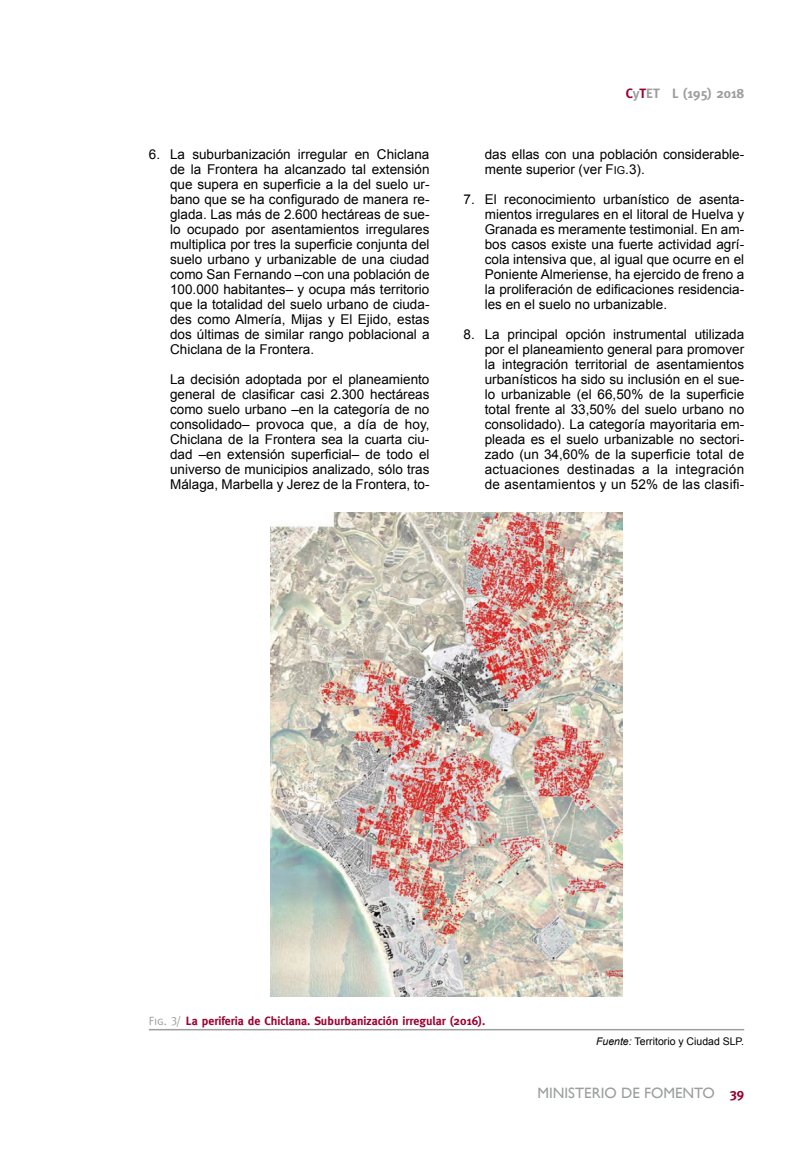
<style>
.page{position:relative;width:808px;height:1149px;background:#fff}
.page>*{position:absolute;margin:0;border:0;box-sizing:border-box;transform-origin:0 0}
.t1{font:15px "Gill Sans";color:#9c9e9f}
.t2{font:13.5px/15px "Arial";color:#000;text-align:justify}
.t3{font:700 13.5px "Meta";color:#9c9e9f}
.t4{font:700 13.5px "Meta";color:#99042f}
.t5{font:700 12px "Meta";color:#99042f}
.t6{font:10.5px "Arial";color:#000}
.s1{color:#99042f}
.s2{font-family:"Arial MT SC800"}
.s3{font-family:"Arial MT SC800";font-size:10.8px}
.s4{font-family:"Meta Caps";font-weight:400;color:#9c9e9f}
.s5{font-style:italic}
</style>
<div class="page">
<img style="left:270px;top:512px;width:353px;height:484px">
<hr style="left:149px;top:1028px;width:595px;height:2px;background:#9c9e9f">
<p class="t2" style="left:170px;top:146px;width:261px;text-indent:-21px">6. La suburbanización irregular en Chiclana de la Frontera ha alcanzado tal extensión que supera en superficie a la del suelo ur&shy;bano que se ha configurado de manera re&shy;glada. Las más de 2.600 hectáreas de sue&shy;lo ocupado por asentamientos irregulares multiplica por tres la superficie conjunta del suelo urbano y urbanizable de una ciudad como San Fernando –con una población de 100.000 habitantes– y ocupa más territorio que la totalidad del suelo urbano de ciuda&shy;des como Almería, Mijas y El Ejido, estas dos últimas de similar rango poblacional a Chiclana de la Frontera.</p>
<p class="t2" style="left:170px;top:371px;width:261px">La decisión adoptada por el planeamiento general de clasificar casi 2.300 hectáreas como suelo urbano –en la categoría de no consolidado– provoca que, a día de hoy, Chiclana de la Frontera sea la cuarta ciu&shy;dad –en extensión superficial– de todo el universo de municipios analizado, sólo tras Málaga, Marbella y Jerez de la Frontera, to-</p>
<p class="t3" style="left:626px;top:85px;width:120px"><span class="s1">C</span>y<span class="s1">T</span>ET L (195) 2018</p>
<p class="t2" style="left:485px;top:146px;width:261px">das ellas con una población considerable&shy;mente superior (ver <span class="s2">F</span><span class="s3">ig</span> .3).</p>
<p class="t2" style="left:485px;top:191px;width:261px;text-indent:-21px">7. El reconocimiento urbanístico de asenta&shy;mientos irregulares en el litoral de Huelva y Granada es meramente testimonial. En am&shy;bos casos existe una fuerte actividad agrí&shy;cola intensiva que, al igual que ocurre en el Poniente Almeriense, ha ejercido de freno a la proliferación de edificaciones residencia&shy;les en el suelo no urbanizable.</p>
<p class="t2" style="left:485px;top:326px;width:261px;text-indent:-21px">8. La principal opción instrumental utilizada por el planeamiento general para promover la integración territorial de asentamientos urbanísticos ha sido su inclusión en el sue&shy;lo urbanizable (el 66,50% de la superficie total frente al 33,50% del suelo urbano no consolidado). La categoría mayoritaria em&shy;pleada es el suelo urbanizable no sectori&shy;zado (un 34,60% de la superficie total de actuaciones destinadas a la integración de asentamientos y un 52% de las clasifi-</p>
<p class="t5" style="left:149px;top:1013px;width:338px"><span class="s4">Fig. 3/</span> La periferia de Chiclana. Suburbanización irregular (2016).</p>
<p class="t6" style="left:596px;top:1033px;width:150px"><span class="s5">Fuente:</span> Territorio y Ciudad SLP.</p>
<p class="t1" style="left:537px;top:1083px;width:124px">MINISTERIO DE FOMENTO</p>
<p class="t4" style="left:730px;top:1085px;width:16px">39</p>
</div>
